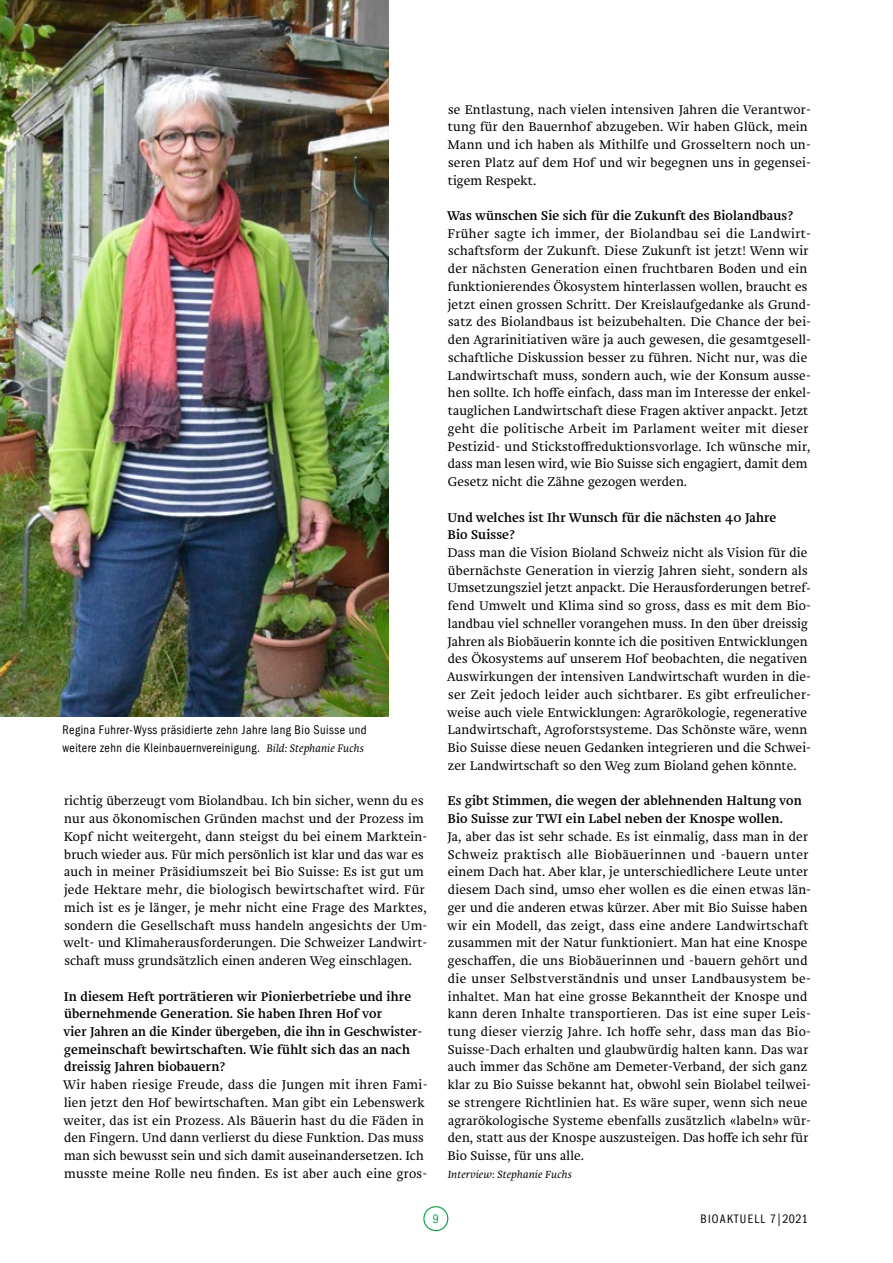
<style>
.page{position:relative;width:893px;height:1263px;background:#fff}
.page>*{position:absolute;margin:0;border:0;box-sizing:border-box;transform-origin:0 0}
.t1{font:300 13.2px/17.7px "Brioni Pro";letter-spacing:.015em;color:#000}
.t2{font:13.2px/17.7px "Brioni Pro";letter-spacing:.01em;color:#000}
.t3{font:condensed 12.9px/17.7px "Franklin Gothic LT Com";letter-spacing:.035em;color:#000;scale:.95 1}
.t4{font:condensed 12.6px "Franklin Gothic LT Com";letter-spacing:.11em;color:#000;scale:.95 1}
.t5{font:condensed 12.6px "Franklin Gothic LT Com";color:#069d45;scale:.95 1}
.t6{font:italic 300 10.8px "Brioni Pro";letter-spacing:.01em;color:#000}
.s1{font-family:"Brioni Pro";font-weight:300;font-style:italic;font-stretch:normal;font-size:11.4px}
</style>
<div class="page">
<div style="left:423px;top:1206px;width:25px;height:25px;border:1px solid #069d45;border-radius:50%"></div>
<img style="left:0;top:0;width:388px;height:717px">
<p class="t3" style="left:63px;top:721px;width:322px">Regina Fuhrer-Wyss präsidierte zehn Jahre lang Bio Suisse und weitere zehn die Kleinbauernvereinigung. <span class="s1">Bild: Stephanie Fuchs</span></p>
<p class="t1" style="left:64px;top:792px;width:365px">richtig überzeugt vom Biolandbau. Ich bin sicher, wenn du es nur aus ökonomischen Gründen machst und der Prozess im Kopf nicht weitergeht, dann steigst du bei einem Marktein&shy;bruch wieder aus. Für mich persönlich ist klar und das war es auch in meiner Präsidiumszeit bei Bio Suisse: Es ist gut um jede Hektare mehr, die biologisch bewirtschaftet wird. Für mich ist es je länger, je mehr nicht eine Frage des Marktes, sondern die Gesellschaft muss handeln angesichts der Um&shy;welt- und Klimaherausforderungen. Die Schweizer Landwirt&shy;schaft muss grundsätzlich einen anderen Weg einschlagen.</p>
<p class="t2" style="left:64px;top:987px;width:359px">In diesem Heft porträtieren wir Pionierbetriebe und ihre übernehmende Generation. Sie haben Ihren Hof vor<br>vier Jahren an die Kinder übergeben, die ihn in Geschwister&shy;gemeinschaft bewirtschaften. Wie fühlt sich das an nach dreissig Jahren biobauern?</p>
<p class="t1" style="left:63px;top:1076px;width:366px">Wir haben riesige Freude, dass die Jungen mit ihren Fami&shy;lien jetzt den Hof bewirtschaften. Man gibt ein Lebenswerk weiter, das ist ein Prozess. Als Bäuerin hast du die Fäden in den Fingern. Und dann verlierst du diese Funktion. Das muss man sich bewusst sein und sich damit auseinandersetzen. Ich musste meine Rolle neu finden. Es ist aber auch eine gros-</p>
<p class="t1" style="left:447px;top:100px;width:365px">se Entlastung, nach vielen intensiven Jahren die Verantwor&shy;tung für den Bauernhof abzugeben. Wir haben Glück, mein Mann und ich haben als Mithilfe und Grosseltern noch un&shy;seren Platz auf dem Hof und wir begegnen uns in gegensei&shy;tigem Respekt.</p>
<p class="t2" style="left:447px;top:207px;width:348px">Was wünschen Sie sich für die Zukunft des Biolandbaus?</p>
<p class="t1" style="left:447px;top:225px;width:365px">Früher sagte ich immer, der Biolandbau sei die Landwirt&shy;schaftsform der Zukunft. Diese Zukunft ist jetzt! Wenn wir der nächsten Generation einen fruchtbaren Boden und ein funktionierendes Ökosystem hinterlassen wollen, braucht es jetzt einen grossen Schritt. Der Kreislaufgedanke als Grund&shy;satz des Biolandbaus ist beizubehalten. Die Chance der bei&shy;den Agrarinitiativen wäre ja auch gewesen, die gesamtgesell&shy;schaftliche Diskussion besser zu führen. Nicht nur, was die Landwirtschaft muss, sondern auch, wie der Konsum ausse&shy;hen sollte. Ich hoffe einfach, dass man im Interesse der enkel&shy;tauglichen Landwirtschaft diese Fragen aktiver anpackt. Jetzt geht die politische Arbeit im Parlament weiter mit dieser Pestizid- und Stickstoffreduktionsvorlage. Ich wünsche mir, dass man lesen wird, wie Bio Suisse sich engagiert, damit dem Gesetz nicht die Zähne gezogen werden.</p>
<p class="t2" style="left:447px;top:508px;width:330px">Und welches ist Ihr Wunsch für die nächsten 40 Jahre<br>Bio Suisse?</p>
<p class="t1" style="left:447px;top:544px;width:366px">Dass man die Vision Bioland Schweiz nicht als Vision für die übernächste Generation in vierzig Jahren sieht, sondern als Umsetzungsziel jetzt anpackt. Die Herausforderungen betref&shy;fend Umwelt und Klima sind so gross, dass es mit dem Bio&shy;landbau viel schneller vorangehen muss. In den über dreissig Jahren als Biobäuerin konnte ich die positiven Entwicklungen des Ökosystems auf unserem Hof beobachten, die negativen Auswirkungen der intensiven Landwirtschaft wurden in die&shy;ser Zeit jedoch leider auch sichtbarer. Es gibt erfreulicher&shy;weise auch viele Entwicklungen: Agrarökologie, regenerative Landwirtschaft, Agroforstsysteme. Das Schönste wäre, wenn Bio Suisse diese neuen Gedanken integrieren und die Schwei&shy;zer Landwirtschaft so den Weg zum Bioland gehen könnte.</p>
<p class="t2" style="left:448px;top:792px;width:356px">Es gibt Stimmen, die wegen der ablehnenden Haltung von<br>Bio Suisse zur TWI ein Label neben der Knospe wollen.</p>
<p class="t1" style="left:447px;top:828px;width:365px">Ja, aber das ist sehr schade. Es ist einmalig, dass man in der Schweiz praktisch alle Biobäuerinnen und -bauern unter einem Dach hat. Aber klar, je unterschiedlichere Leute unter diesem Dach sind, umso eher wollen es die einen etwas län&shy;ger und die anderen etwas kürzer. Aber mit Bio Suisse haben wir ein Modell, das zeigt, dass eine andere Landwirtschaft zusammen mit der Natur funktioniert. Man hat eine Knospe geschaffen, die uns Biobäuerinnen und -bauern gehört und die unser Selbstverständnis und unser Landbausystem be&shy;inhaltet. Man hat eine grosse Bekanntheit der Knospe und kann deren Inhalte transportieren. Das ist eine super Leis&shy;tung dieser vierzig Jahre. Ich hoffe sehr, dass man das Bio-Suisse-Dach erhalten und glaubwürdig halten kann. Das war auch immer das Schöne am Demeter-Verband, der sich ganz klar zu Bio Suisse bekannt hat, obwohl sein Biolabel teilwei&shy;se strengere Richtlinien hat. Es wäre super, wenn sich neue agrarökologische Systeme ebenfalls zusätzlich «labeln» wür&shy;den, statt aus der Knospe auszusteigen. Das hoffe ich sehr für Bio Suisse, für uns alle.</p>
<p class="t6" style="left:448px;top:1167px;width:126px">Interview: Stephanie Fuchs</p>
<p class="t5" style="left:433px;top:1212px;width:8px">9</p>
<p class="t4" style="left:700px;top:1212px;width:115px">BIOAKTUELL 7|2021</p>
</div>
